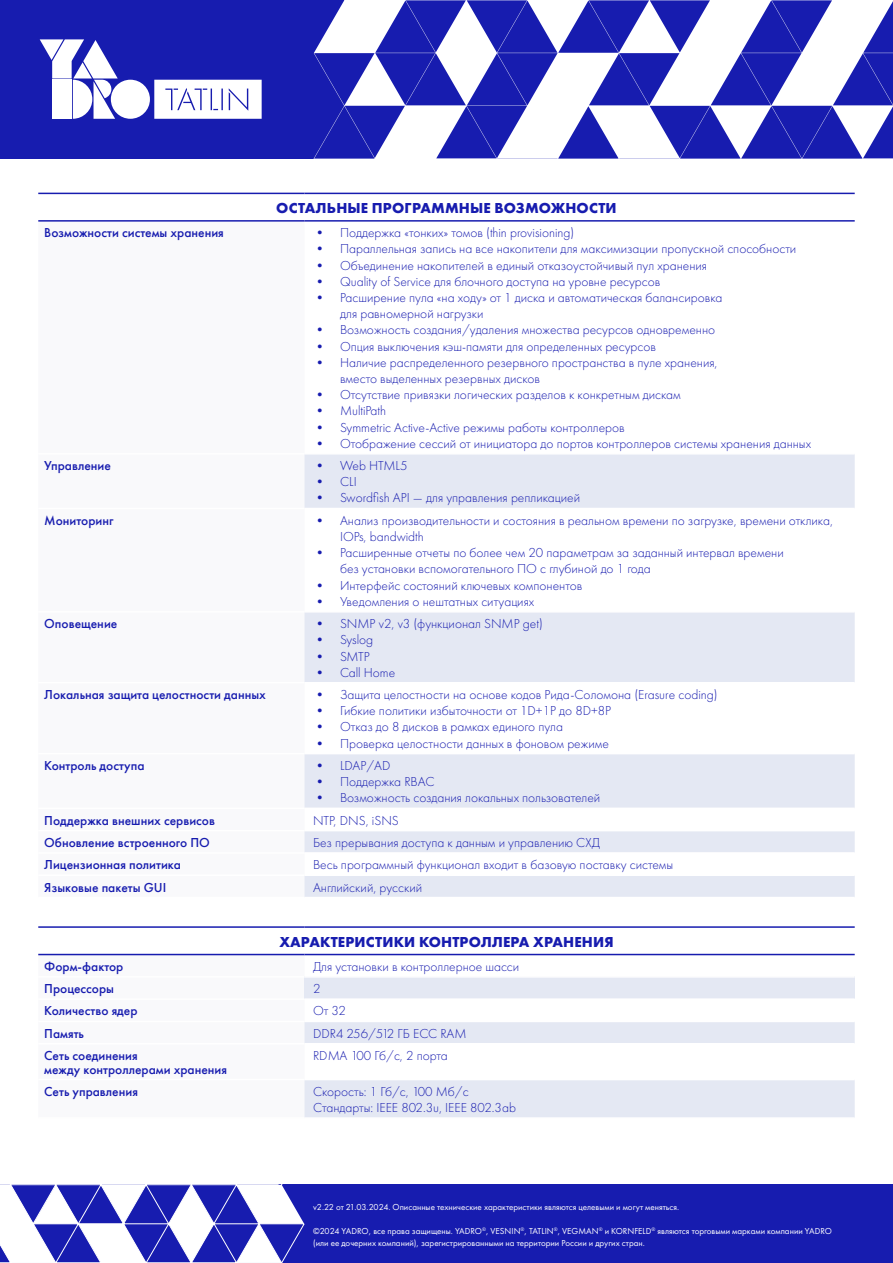
<style>
.page{position:relative;width:893px;height:1263px;background:#fff}
.page>*{position:absolute;margin:0;border:0;box-sizing:border-box;transform-origin:0 0}
.t1{font:700 15px "Futura PT";letter-spacing:.01em;color:#171caf}
.t2{font:300 13.5px/16.2px "Futura PT";color:#171caf}
.t3{font:500 13.5px/13.5px "Futura PT";color:#171caf}
.t4{font:9px/12px "Futura PT";color:#fff}
</style>
<div class="page">
<div style="left:0;top:0;width:893px;height:158px;background:#171caf"></div>
<svg style="left:313px;top:0;width:580px;height:159px"></svg>
<div style="left:0;top:1185px;width:893px;height:78px;background:#171caf"></div>
<svg style="left:0;top:1185px;width:305px;height:78px"></svg>
<hr style="left:0;top:1185px;width:279px;height:1px;background:#fff">
<svg style="left:304px;top:454px;width:551px;height:443px"></svg>
<hr style="left:304px;top:508px;width:551px;height:1px;background:#fff">
<hr style="left:304px;top:611px;width:551px;height:1px;background:#fff">
<hr style="left:304px;top:682px;width:551px;height:1px;background:#fff">
<hr style="left:304px;top:753px;width:551px;height:1px;background:#fff">
<hr style="left:304px;top:807px;width:551px;height:2px;background:#fff">
<hr style="left:304px;top:830px;width:551px;height:1px;background:#fff">
<hr style="left:304px;top:852px;width:551px;height:2px;background:#fff">
<hr style="left:304px;top:874px;width:551px;height:2px;background:#fff">
<hr style="left:38px;top:193px;width:266px;height:1px;background:#171caf">
<hr style="left:304px;top:193px;width:551px;height:1px;background:#171caf">
<hr style="left:38px;top:220px;width:266px;height:2px;background:#171caf">
<hr style="left:304px;top:220px;width:551px;height:2px;background:#171caf">
<svg style="left:40px;top:39px;width:78px;height:80px"></svg>
<div style="left:111px;top:80px;width:39px;height:39px;background:#fff;border-radius:50%"></div>
<svg style="left:154px;top:80px;width:108px;height:39px"></svg>
<svg style="left:38px;top:955px;width:266px;height:1px"></svg>
<div style="left:304px;top:977px;width:551px;height:22px;background:#e4e8f3"></div>
<svg style="left:304px;top:1022px;width:551px;height:95px;fill:#e4e8f3"></svg>
<hr style="left:304px;top:998px;width:551px;height:2px;background:#fff">
<hr style="left:304px;top:1043px;width:551px;height:1px;background:#fff">
<hr style="left:304px;top:1079px;width:551px;height:1px;background:#fff">
<hr style="left:38px;top:926px;width:266px;height:2px;background:#171caf">
<hr style="left:304px;top:926px;width:551px;height:2px;background:#171caf">
<hr style="left:38px;top:954px;width:266px;height:1px;background:#171caf">
<hr style="left:304px;top:954px;width:551px;height:1px;background:#171caf">
<p class="t1" style="left:276px;top:198px;width:342px">ОСТАЛЬНЫЕ ПРОГРАММНЫЕ ВОЗМОЖНОСТИ</p>
<p class="t3" style="left:44px;top:226px;width:181px">Возможности системы хранения</p>
<p class="t2" style="left:313px;top:225px;width:263px">• Поддержка «тонких» томов (thin provisioning)</p>
<p class="t2" style="left:313px;top:241px;width:485px">• Параллельная запись на все накопители для максимизации пропускной способности</p>
<p class="t2" style="left:313px;top:257px;width:396px">• Объединение накопителей в единый отказоустойчивый пул хранения</p>
<p class="t2" style="left:313px;top:273px;width:349px">• Quality of Service для блочного доступа на уровне ресурсов</p>
<p class="t2" style="left:340px;top:289px;width:384px;text-indent:-27px">• Расширение пула «на ходу» от 1 диска и автоматическая балансировка для равномерной нагрузки</p>
<p class="t2" style="left:313px;top:322px;width:404px">• Возможность создания/удаления множества ресурсов одновременно</p>
<p class="t2" style="left:313px;top:338px;width:344px">• Опция выключения кэш-памяти для определенных ресурсов</p>
<p class="t2" style="left:340px;top:354px;width:379px;text-indent:-27px">• Наличие распределенного резервного пространства в пуле хранения, вместо выделенных резервных дисков</p>
<p class="t2" style="left:313px;top:387px;width:369px">• Отсутствие привязки логических разделов к конкретным дискам</p>
<p class="t2" style="left:313px;top:403px;width:75px">• MultiPath</p>
<p class="t2" style="left:313px;top:419px;width:313px">• Symmetric Active-Active режимы работы контроллеров</p>
<p class="t2" style="left:313px;top:435px;width:500px">• Отображение сессий от инициатора до портов контроллеров системы хранения данных</p>
<p class="t3" style="left:44px;top:459px;width:68px">Управление</p>
<p class="t2" style="left:313px;top:458px;width:96px">• Web HTML5</p>
<p class="t2" style="left:313px;top:474px;width:45px">• CLI</p>
<p class="t2" style="left:313px;top:490px;width:269px">• Swordfish API — для управления репликацией</p>
<p class="t3" style="left:44px;top:513px;width:71px">Мониторинг</p>
<p class="t2" style="left:340px;top:512px;width:495px;text-indent:-27px">• Анализ производительности и состояния в реальном времени по загрузке, времени отклика,<br>IOPs, bandwidth</p>
<p class="t2" style="left:340px;top:545px;width:445px;text-indent:-27px">• Расширенные отчеты по более чем 20 параметрам за заданный интервал времени без установки вспомогательного ПО с глубиной до 1 года</p>
<p class="t2" style="left:313px;top:577px;width:271px">• Интерфейс состояний ключевых компонентов</p>
<p class="t2" style="left:313px;top:593px;width:223px">• Уведомления о нештатных ситуациях</p>
<p class="t3" style="left:44px;top:617px;width:75px">Оповещение</p>
<p class="t2" style="left:313px;top:616px;width:231px">• SNMP v2, v3 (функционал SNMP get)</p>
<p class="t2" style="left:313px;top:632px;width:62px">• Syslog</p>
<p class="t2" style="left:313px;top:648px;width:58px">• SMTP</p>
<p class="t2" style="left:313px;top:664px;width:84px">• Call Home</p>
<p class="t3" style="left:44px;top:688px;width:223px">Локальная защита целостности данных</p>
<p class="t2" style="left:313px;top:686px;width:406px">• Защита целостности на основе кодов Рида-Соломона (Erasure coding)</p>
<p class="t2" style="left:313px;top:703px;width:300px">• Гибкие политики избыточности от 1D+1P до 8D+8P</p>
<p class="t2" style="left:313px;top:719px;width:252px">• Отказ до 8 дисков в рамках единого пула</p>
<p class="t2" style="left:313px;top:735px;width:297px">• Проверка целостности данных в фоновом режиме</p>
<p class="t3" style="left:44px;top:759px;width:102px">Контроль доступа</p>
<p class="t2" style="left:313px;top:757px;width:79px">• LDAP/AD</p>
<p class="t2" style="left:313px;top:774px;width:123px">• Поддержка RBAC</p>
<p class="t2" style="left:313px;top:790px;width:289px">• Возможность создания локальных пользователей</p>
<p class="t3" style="left:44px;top:813px;width:172px">Поддержка внешних сервисов</p>
<p class="t2" style="left:313px;top:812px;width:87px">NTP, DNS, iSNS</p>
<p class="t3" style="left:44px;top:836px;width:167px">Обновление встроенного ПО</p>
<p class="t2" style="left:313px;top:834px;width:289px">Без прерывания доступа к данным и управлению СХД</p>
<p class="t3" style="left:44px;top:858px;width:138px">Лицензионная политика</p>
<p class="t2" style="left:313px;top:857px;width:362px">Весь программный функционал входит в базовую поставку системы</p>
<p class="t3" style="left:44px;top:880px;width:123px">Языковые пакеты GUI</p>
<p class="t2" style="left:313px;top:879px;width:111px">Английский, русский</p>
<p class="t1" style="left:279px;top:932px;width:336px">ХАРАКТЕРИСТИКИ КОНТРОЛЛЕРА ХРАНЕНИЯ</p>
<p class="t3" style="left:44px;top:959px;width:81px">Форм-фактор</p>
<p class="t2" style="left:313px;top:958px;width:208px">Для установки в контроллерное шасси</p>
<p class="t3" style="left:44px;top:982px;width:71px">Процессоры</p>
<p class="t2" style="left:313px;top:981px;width:9px">2</p>
<p class="t3" style="left:44px;top:1004px;width:95px">Количество ядер</p>
<p class="t2" style="left:313px;top:1003px;width:34px">От 32</p>
<p class="t3" style="left:44px;top:1026px;width:41px">Память</p>
<p class="t2" style="left:313px;top:1025px;width:155px">DDR4 256/512 ГБ ECC RAM</p>
<p class="t3" style="left:44px;top:1049px;width:184px">Сеть соединения<br>между контроллерами хранения</p>
<p class="t2" style="left:313px;top:1047px;width:136px">RDMA 100 Гб/с, 2 порта</p>
<p class="t3" style="left:44px;top:1084px;width:95px">Сеть управления</p>
<p class="t2" style="left:313px;top:1083px;width:157px">Скорость: 1 Гб/с, 100 Мб/с</p>
<p class="t2" style="left:313px;top:1099px;width:204px">Стандарты: IEEE 802.3u, IEEE 802.3ab</p>
<p class="t4" style="left:313px;top:1201px;width:368px">v2.22 от 21.03.2024. Описанные технические характеристики являются целевыми и могут меняться.</p>
<p class="t4" style="left:313px;top:1225px;width:520px">©2024 YADRO, все права защищены. YADRO<sup>®</sup>, VESNIN<sup>®</sup>, TATLIN<sup>®</sup>, VEGMAN<sup>®</sup> и KORNFELD<sup>®</sup> являются торговыми марками компании YADRO (или ее дочерних компаний), зарегистрированными на территории России и других стран.</p>
</div>
